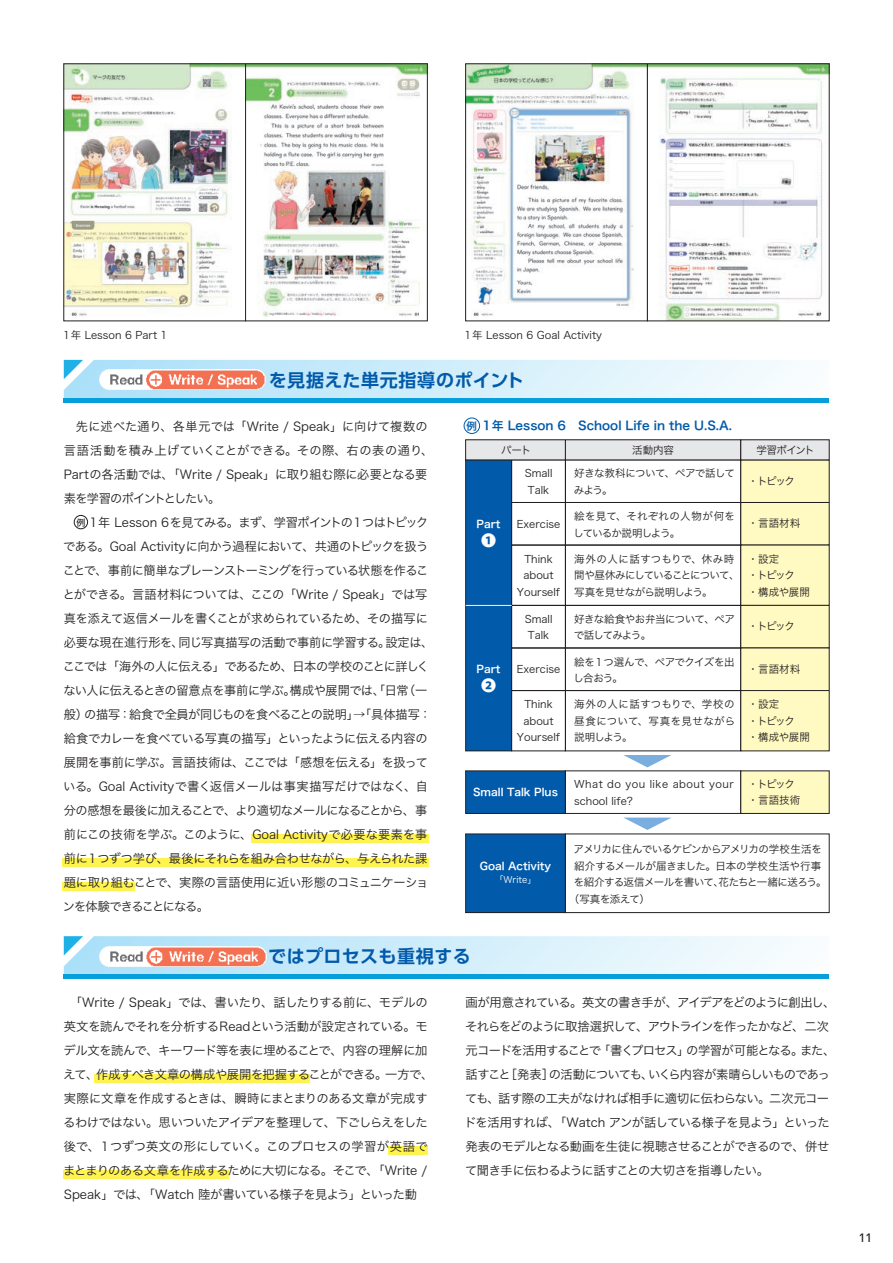
<style>
.page{position:relative;width:893px;height:1263px;background:#fff}
.page>*{position:absolute;margin:0;border:0;box-sizing:border-box;transform-origin:0 0}
.t1{font:700 18px "UD Shin Go Pr 6 N De";letter-spacing:.025em;color:#015aaa}
.t2{font:700 15px "Koz Go Pr 6 N";color:#fff}
.t3{font:12.3px/24px "Hira Kaku Pro N W3";letter-spacing:-.035em;color:#231f20}
.t4{font:12.3px/24px "Hira Kaku Pro N W3";letter-spacing:-.055em;color:#231f20}
.t5{font:12.3px/24px "Hira Kaku Pro N W3";color:#231f20}
.t6{font:12px "Hira Kaku Pro N W6";color:#015aaa}
.t7{font:500 12px "DIN";color:#231f20}
.t8{font:10.5px/16.5px "Hira Kaku Pro N W3";color:#231f20;text-align:center}
.t9{font:10.5px/16.5px "Hira Kaku Pro N W3";letter-spacing:-.05em;color:#231f20}
.t10{font:10.5px/16.5px "Hira Kaku Pro N W3";letter-spacing:-.055em;color:#231f20}
.t11{font:10.5px "Hira Kaku Pro N W6";color:#fff}
.t12{font:10.5px/16.5px "Hira Kaku Pro N W3";letter-spacing:.045em;color:#231f20}
.t13{font:10.5px/16.5px "Hira Kaku Pro N W3";letter-spacing:-.035em;color:#231f20}
.t14{font:10.5px/16.5px "Hira Kaku Pro N W3";letter-spacing:-.065em;color:#231f20}
.t15{font:10.5px/16.5px "Hira Kaku Pro N W3";letter-spacing:-.06em;color:#231f20}
.t16{font:10.5px "Hira Kaku Pro N W6";color:#015aaa}
.t17{font:9px "Hira Kaku Pro N W3";color:#fff}
.t18{font:9px "Hira Kaku Pro N W5";color:#231f20}
</style>
<div class="page">
<div style="left:251px;top:834px;width:178px;height:8px;background:#fff34f"></div>
<div style="left:94px;top:1074px;width:216px;height:9px;background:#fff34f"></div>
<div style="left:63px;top:1170px;width:165px;height:9px;background:#fff34f"></div>
<div style="left:389px;top:1146px;width:39px;height:8px;background:#fff34f"></div>
<div style="left:62px;top:858px;width:367px;height:8px;background:#fff34f"></div>
<div style="left:62px;top:882px;width:73px;height:9px;background:#fff34f"></div>
<svg style="left:64px;top:360px;width:765px;height:43px"></svg>
<svg style="left:64px;top:936px;width:765px;height:43px"></svg>
<div style="left:466px;top:460px;width:46px;height:145px;background:#015aaa"></div>
<div style="left:465px;top:460px;width:47px;height:146px;border:1px solid #231f20"></div>
<div style="left:511px;top:460px;width:55px;height:43px;border:1px solid #231f20"></div>
<div style="left:741px;top:460px;width:88px;height:42px;background:#fffac1"></div>
<div style="left:466px;top:440px;width:99px;height:20px;background:#e6e7e9"></div>
<div style="left:565px;top:440px;width:176px;height:20px;background:#e6e7e9"></div>
<div style="left:741px;top:440px;width:88px;height:20px;background:#e6e7e9"></div>
<div style="left:466px;top:605px;width:46px;height:146px;background:#015aaa"></div>
<div style="left:465px;top:605px;width:47px;height:146px;border:1px solid #231f20"></div>
<div style="left:511px;top:502px;width:55px;height:43px;border:1px solid #231f20"></div>
<div style="left:565px;top:502px;width:176px;height:43px;border:1px solid #231f20"></div>
<div style="left:741px;top:502px;width:88px;height:43px;background:#fffac1"></div>
<div style="left:740px;top:502px;width:89px;height:43px;border:1px solid #231f20"></div>
<div style="left:511px;top:545px;width:55px;height:61px;border:1px solid #231f20"></div>
<div style="left:565px;top:545px;width:176px;height:61px;border:1px solid #231f20"></div>
<div style="left:741px;top:545px;width:88px;height:60px;background:#fffac1"></div>
<div style="left:511px;top:605px;width:55px;height:43px;border:1px solid #231f20"></div>
<div style="left:565px;top:605px;width:176px;height:43px;border:1px solid #231f20"></div>
<div style="left:741px;top:605px;width:88px;height:43px;background:#fffac1"></div>
<div style="left:740px;top:605px;width:89px;height:43px;border:1px solid #231f20"></div>
<div style="left:511px;top:648px;width:55px;height:43px;border:1px solid #231f20"></div>
<div style="left:565px;top:648px;width:176px;height:43px;border:1px solid #231f20"></div>
<div style="left:741px;top:648px;width:88px;height:42px;background:#fffac1"></div>
<div style="left:466px;top:771px;width:99px;height:42px;background:#015aaa"></div>
<div style="left:465px;top:771px;width:101px;height:43px;border:1px solid #231f20"></div>
<div style="left:565px;top:771px;width:176px;height:43px;border:1px solid #231f20"></div>
<div style="left:741px;top:771px;width:88px;height:42px;background:#fffac1"></div>
<div style="left:740px;top:771px;width:89px;height:43px;border:1px solid #231f20"></div>
<div style="left:466px;top:834px;width:99px;height:78px;background:#015aaa"></div>
<div style="left:465px;top:834px;width:101px;height:79px;border:1px solid #231f20"></div>
<div style="left:565px;top:834px;width:264px;height:79px;border:1px solid #231f20"></div>
<div style="left:511px;top:690px;width:55px;height:61px;border:1px solid #231f20"></div>
<div style="left:565px;top:690px;width:176px;height:61px;border:1px solid #231f20"></div>
<div style="left:741px;top:690px;width:88px;height:61px;background:#fffac1"></div>
<div style="left:740px;top:690px;width:89px;height:61px;border:1px solid #231f20"></div>
<svg style="left:623px;top:817px;width:48px;height:13px"></svg>
<svg style="left:623px;top:755px;width:48px;height:12px"></svg>
<hr style="left:466px;top:605px;width:46px;height:1px;background:#fff">
<div style="left:464px;top:418px;width:16px;height:16px;border:1px solid #015aaa;border-radius:50%"></div>
<img style="left:66px;top:66px;width:360px;height:251px">
<div style="left:245px;top:64px;width:183px;height:257px;border:1px solid #231f20"></div>
<img style="left:467px;top:66px;width:360px;height:253px">
<div style="left:465px;top:64px;width:183px;height:257px;border:1px solid #231f20"></div>
<img style="left:99px;top:369px;width:167px;height:21px">
<img style="left:100px;top:946px;width:167px;height:21px">
<div style="left:74px;top:515px;width:14px;height:14px;border:1px solid #231f20;border-radius:50%"></div>
<p class="t8" style="left:63px;top:326px;width:106px">1年 Lesson 6 Part 1</p>
<p class="t8" style="left:464px;top:326px;width:139px">1年 Lesson 6 Goal Activity</p>
<h1 class="t1" style="left:269px;top:365px;width:257px">を見据えた単元指導のポイント</h1>
<p class="t5" style="left:64px;top:413px;width:371px">　先に述べた通り、各単元では「Write / Speak」に向けて複数の言語活動を積み上げていくことができる。その際、右の表の通り、Partの各活動では、「Write / Speak」に取り組む際に必要となる要素を学習のポイントとしたい。</p>
<p class="t3" style="left:63px;top:509px;width:372px;text-indent:27px">1年 Lesson 6を見てみる。まず、学習ポイントの１つはトピックである。Goal Activityに向かう過程において、共通のトピックを扱うことで、事前に簡単なブレーンストーミングを行っている状態を作ることができる。言語材料については、ここの「Write / Speak」では写真を添えて返信メールを書くことが求められているため、その描写に必要な現在進行形を、同じ写真描写の活動で事前に学習する。設定は、ここでは「海外の人に伝える」であるため、日本の学校のことに詳しくない人に伝えるときの留意点を事前に学ぶ。構成や展開では、「日常（一般）の描写：給食で全員が同じものを食べることの説明」→「具体描写：給食でカレーを食べている写真の描写」といったように伝える内容の展開を事前に学ぶ。言語技術は、ここでは「感想を伝える」を扱っている。Goal Activityで書く返信メールは事実描写だけではなく、自分の感想を最後に加えることで、より適切なメールになることから、事前にこの技術を学ぶ。このように、Goal Activityで必要な要素を事前に１つずつ学び、最後にそれらを組み合わせながら、与えられた課題に取り組むことで、実際の言語使用に近い形態のコミュニケーションを体験できることになる。</p>
<p class="t18" style="left:76px;top:514px;width:11px">例</p>
<p class="t6" style="left:482px;top:415px;width:251px">1年 Lesson 6　School Life in the U.S.A.</p>
<p class="t16" style="left:467px;top:416px;width:12px">例</p>
<p class="t8" style="left:501px;top:441px;width:32px">パート</p>
<p class="t8" style="left:632px;top:441px;width:43px">活動内容</p>
<p class="t8" style="left:756px;top:441px;width:60px">学習ポイント</p>
<p class="t8" style="left:748px;top:472px;width:49px">・トピック</p>
<p class="t15" style="left:574px;top:464px;width:163px">好きな教科について、ペアで話してみよう。</p>
<p class="t8" style="left:525px;top:464px;width:29px">Small<br>Talk</p>
<p class="t11" style="left:477px;top:515px;width:25px">Part</p>
<p class="t2" style="left:481px;top:532px;width:16px">❶</p>
<p class="t11" style="left:477px;top:659px;width:25px">Part</p>
<p class="t2" style="left:481px;top:677px;width:16px">❷</p>
<p class="t8" style="left:573px;top:507px;width:163px;text-align:left">絵を見て、それぞれの人物が何をしているか説明しよう。</p>
<p class="t8" style="left:517px;top:515px;width:45px">Exercise</p>
<p class="t8" style="left:748px;top:514px;width:54px">・言語材料</p>
<p class="t9" style="left:574px;top:550px;width:167px">海外の人に話すつもりで、休み時間や昼休みにしていることについて、写真を見せながら説明しよう。</p>
<p class="t8" style="left:517px;top:550px;width:45px">Think about<br>Yourself</p>
<p class="t13" style="left:748px;top:550px;width:64px">・設定<br>・トピック<br>・構成や展開</p>
<p class="t14" style="left:574px;top:610px;width:163px">好きな給食やお弁当について、ペアで話してみよう。</p>
<p class="t8" style="left:525px;top:609px;width:29px">Small<br>Talk</p>
<p class="t8" style="left:748px;top:617px;width:49px">・トピック</p>
<p class="t9" style="left:573px;top:652px;width:163px">絵を１つ選んで、ペアでクイズを出し合おう。</p>
<p class="t8" style="left:517px;top:660px;width:45px">Exercise</p>
<p class="t8" style="left:748px;top:660px;width:54px">・言語材料</p>
<p class="t8" style="left:574px;top:695px;width:163px;text-align:justify">海外の人に話すつもりで、学校の昼食について、写真を見せながら説明しよう。</p>
<p class="t8" style="left:517px;top:695px;width:45px">Think about<br>Yourself</p>
<p class="t13" style="left:748px;top:695px;width:64px">・設定<br>・トピック<br>・構成や展開</p>
<p class="t11" style="left:473px;top:783px;width:86px">Small Talk Plus</p>
<p class="t10" style="left:748px;top:775px;width:54px">・トピック・言語技術</p>
<p class="t12" style="left:574px;top:775px;width:161px">What do you like about your school life?</p>
<p class="t11" style="left:480px;top:856px;width:73px">Goal Activity</p>
<p class="t17" style="left:495px;top:872px;width:43px">「Write」</p>
<p class="t10" style="left:574px;top:840px;width:250px">アメリカに住んでいるケビンからアメリカの学校生活を</p>
<p class="t8" style="left:574px;top:857px;width:249px">紹介するメールが届きました。日本の学校生活や行事</p>
<p class="t10" style="left:574px;top:873px;width:254px">を紹介する返信メールを書いて、花たちと一緒に送ろう。</p>
<p class="t8" style="left:569px;top:890px;width:82px">（写真を添えて）</p>
<h1 class="t1" style="left:100px;top:942px;width:373px">　　　　　　　　 ではプロセスも重視する</h1>
<p class="t3" style="left:63px;top:989px;width:372px">　「Write / Speak」では、書いたり、話したりする前に、モデルの英文を読んでそれを分析するReadという活動が設定されている。モデル文を読んで、キーワード等を表に埋めることで、内容の理解に加えて、作成すべき文章の構成や展開を把握することができる。一方で、実際に文章を作成するときは、瞬時にまとまりのある文章が完成するわけではない。思いついたアイデアを整理して、下ごしらえをした後で、１つずつ英文の形にしていく。このプロセスの学習が英語でまとまりのある文章を作成するために大切になる。そこで、「Write / Speak」では、「Watch 陸が書いている様子を見よう」といった動</p>
<p class="t4" style="left:464px;top:989px;width:373px">画が用意されている。英文の書き手が、アイデアをどのように創出し、それらをどのように取捨選択して、アウトラインを作ったかなど、二次元コードを活用することで「書くプロセス」の学習が可能となる。また、話すこと［発表］の活動についても、いくら内容が素晴らしいものであっても、話す際の工夫がなければ相手に適切に伝わらない。二次元コードを活用すれば、「Watch アンが話している様子を見よう」といった発表のモデルとなる動画を生徒に視聴させることができるので、併せて聞き手に伝わるように話すことの大切さを指導したい。</p>
<p class="t7" style="left:859px;top:1227px;width:14px">11</p>
</div>
